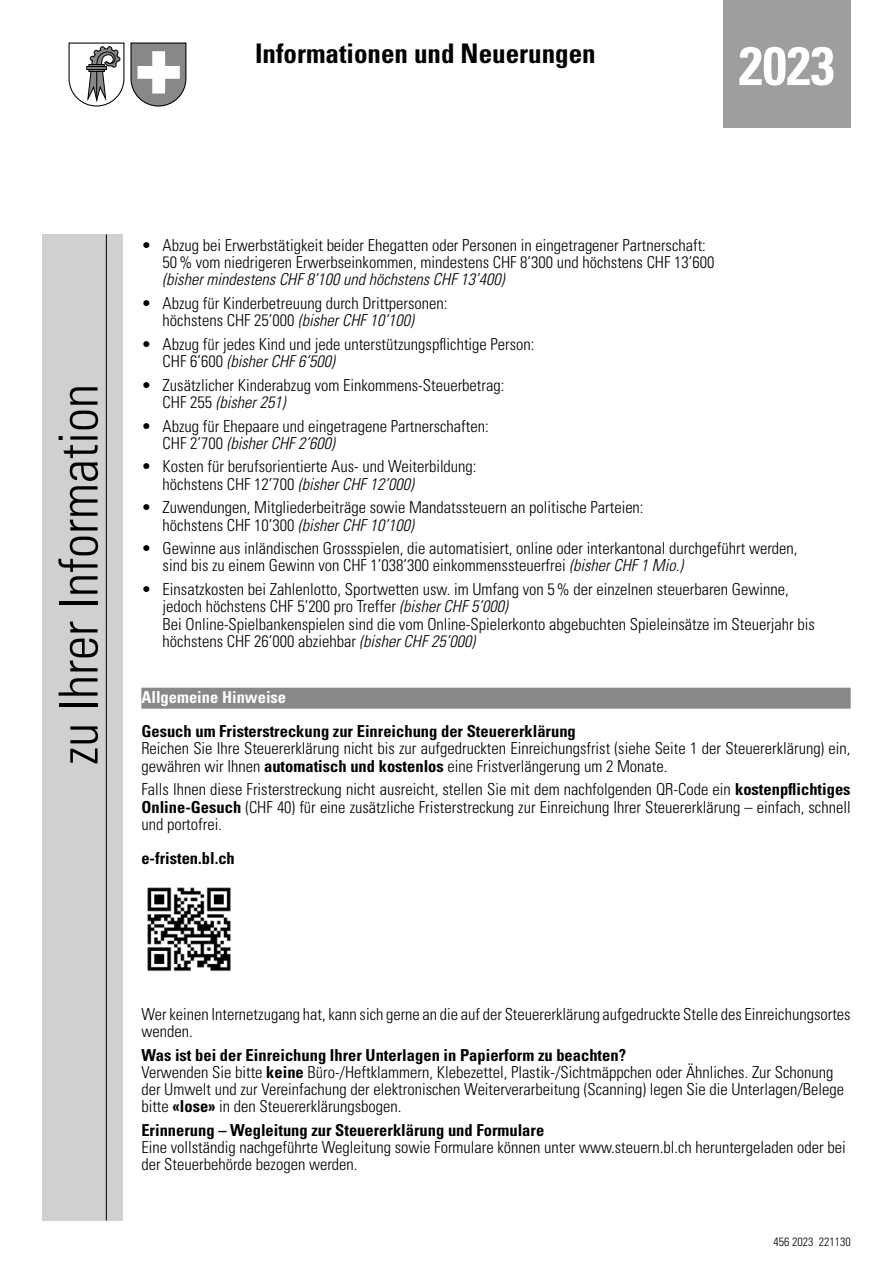
<style>
.page{position:relative;width:893px;height:1263px;background:#fff}
.page>*{position:absolute;margin:0;border:0;box-sizing:border-box;transform-origin:0 0}
.t1{font:300 condensed 54px "Univers LT Std";color:#000}
.t2{font:700 condensed 54px "Univers LT Std";color:#fff}
.t3{font:700 condensed 27px "Univers LT Std";color:#000}
.t4{font:300 condensed 16.5px/17.2px "Univers LT Std";color:#000}
.t5{font:700 condensed 16.5px "Univers LT Std";color:#000}
.t6{font:italic 300 condensed 16.5px "Univers LT Std";color:#000}
.t7{font:700 condensed 16.5px "Univers LT Std";color:#fff}
.t8{font:300 condensed 12px "Univers LT Std";color:#000}
.s1{font-style:italic}
.s2{font-weight:700}
</style>
<div class="page">
<svg style="left:68px;top:42px;width:119px;height:65px"></svg>
<div style="left:141px;top:688px;width:710px;height:21px;background:#878988"></div>
<img style="left:147px;top:887px;width:84px;height:85px">
<div style="left:723px;top:0;width:127px;height:128px;background:#9d9e9e"></div>
<div style="left:43px;top:234px;width:80px;height:986px;background:#cfd0d0"></div>
<hr style="left:106px;top:234px;width:1px;height:986px;background:#000">
<h2 class="t3" style="left:255px;top:37px;width:342px">Informationen und Neuerungen</h2>
<h1 class="t2" style="left:739px;top:33px;width:97px">2023</h1>
<h1 class="t1" style="left:46px;top:765px;width:382px;rotate:-90deg">zu Ihrer Information</h1>
<p class="t4" style="left:163px;top:236px;width:553px;text-indent:-21px">• Abzug bei Erwerbstätigkeit beider Ehegatten oder Personen in eingetragener Partnerschaft:<br>50% vom niedrigeren Erwerbseinkommen, mindestens CHF 8’300 und höchstens CHF 13’600</p>
<p class="t6" style="left:163px;top:270px;width:343px">(bisher mindestens CHF 8’100 und höchstens CHF 13’400)</p>
<p class="t4" style="left:163px;top:295px;width:286px;text-indent:-21px">• Abzug für Kinderbetreuung durch Drittpersonen: höchstens CHF 25’000 <span class="s1">(bisher CHF 10’100)</span></p>
<p class="t4" style="left:163px;top:335px;width:373px;text-indent:-21px">• Abzug für jedes Kind und jede unterstützungspflichtige Person:<br>CHF 6’600 <span class="s1">(bisher CHF 6’500)</span></p>
<p class="t4" style="left:163px;top:376px;width:343px;text-indent:-21px">• Zusätzlicher Kinderabzug vom Einkommens-Steuerbetrag:<br>CHF 255 <span class="s1">(bisher 251)</span></p>
<p class="t4" style="left:163px;top:417px;width:328px;text-indent:-21px">• Abzug für Ehepaare und eingetragene Partnerschaften:<br>CHF 2’700 <span class="s1">(bisher CHF 2’600)</span></p>
<p class="t4" style="left:163px;top:458px;width:315px;text-indent:-21px">• Kosten für berufsorientierte Aus- und Weiterbildung: höchstens CHF 12’700 <span class="s1">(bisher CHF 12’000)</span></p>
<p class="t4" style="left:163px;top:499px;width:482px;text-indent:-21px">• Zuwendungen, Mitgliederbeiträge sowie Mandatssteuern an politische Parteien: höchstens CHF 10’300 <span class="s1">(bisher CHF 10’100)</span></p>
<p class="t4" style="left:163px;top:540px;width:636px;text-indent:-21px">• Gewinne aus inländischen Grossspielen, die automatisiert, online oder interkantonal durchgeführt werden, sind bis zu einem Gewinn von CHF 1’038’300 einkommenssteuerfrei <span class="s1">(bisher CHF 1 Mio.)</span></p>
<p class="t4" style="left:163px;top:581px;width:654px;text-indent:-21px">• Einsatzkosten bei Zahlenlotto, Sportwetten usw. im Umfang von 5% der einzelnen steuerbaren Gewinne, jedoch höchstens CHF 5’200 pro Treffer <span class="s1">(bisher CHF 5’000)<br></span>Bei Online-Spielbankenspielen sind die vom Online-Spielerkonto abgebuchten Spieleinsätze im Steuerjahr bis höchstens CHF 26’000 abziehbar <span class="s1">(bisher CHF 25’000)</span></p>
<p class="t7" style="left:141px;top:687px;width:146px">Allgemeine Hinweise</p>
<p class="t5" style="left:141px;top:721px;width:436px">Gesuch um Fristerstreckung zur Einreichung der Steuererklärung</p>
<p class="t4" style="left:141px;top:740px;width:711px">Reichen Sie Ihre Steuererklärung nicht bis zur aufgedruckten Einreichungsfrist (siehe Seite 1 der Steuererklärung) ein, gewähren wir Ihnen <span class="s2">automatisch und kostenlos</span> eine Fristverlängerung um 2 Monate.</p>
<p class="t4" style="left:141px;top:781px;width:711px;text-align:justify">Falls Ihnen diese Fristerstreckung nicht ausreicht, stellen Sie mit dem nachfolgenden QR-Code ein <span class="s2">kostenpflichtiges Online-Gesuch</span> (CHF 40) für eine zusätzliche Fristerstreckung zur Einreichung Ihrer Steuererklärung – einfach, schnell und portofrei.</p>
<p class="t5" style="left:141px;top:848px;width:95px">e-fristen.bl.ch</p>
<p class="t4" style="left:141px;top:1005px;width:711px">Wer keinen Internetzugang hat, kann sich gerne an die auf der Steuererklärung aufgedruckte Stelle des Einreichungsortes wenden.</p>
<p class="t4" style="left:141px;top:1046px;width:704px"><span class="s2">Was ist bei der Einreichung Ihrer Unterlagen in Papierform zu beachten?<br></span>Verwenden Sie bitte <span class="s2">keine</span> Büro-/Heftklammern, Klebezettel, Plastik-/Sichtmäppchen oder Ähnliches. Zur Schonung der Umwelt und zur Vereinfachung der elektronischen Weiterverarbeitung (Scanning) legen Sie die Unterlagen/Belege bitte <span class="s2">«lose»</span> in den Steuererklärungsbogen.</p>
<p class="t5" style="left:141px;top:1120px;width:404px">Erinnerung – Wegleitung zur Steuererklärung und Formulare</p>
<p class="t4" style="left:141px;top:1139px;width:706px">Eine vollständig nachgeführte Wegleitung sowie Formulare können unter www.steuern.bl.ch heruntergeladen oder bei der Steuerbehörde bezogen werden.</p>
<p class="t8" style="left:773px;top:1234px;width:79px">456 2023 221130</p>
</div>
